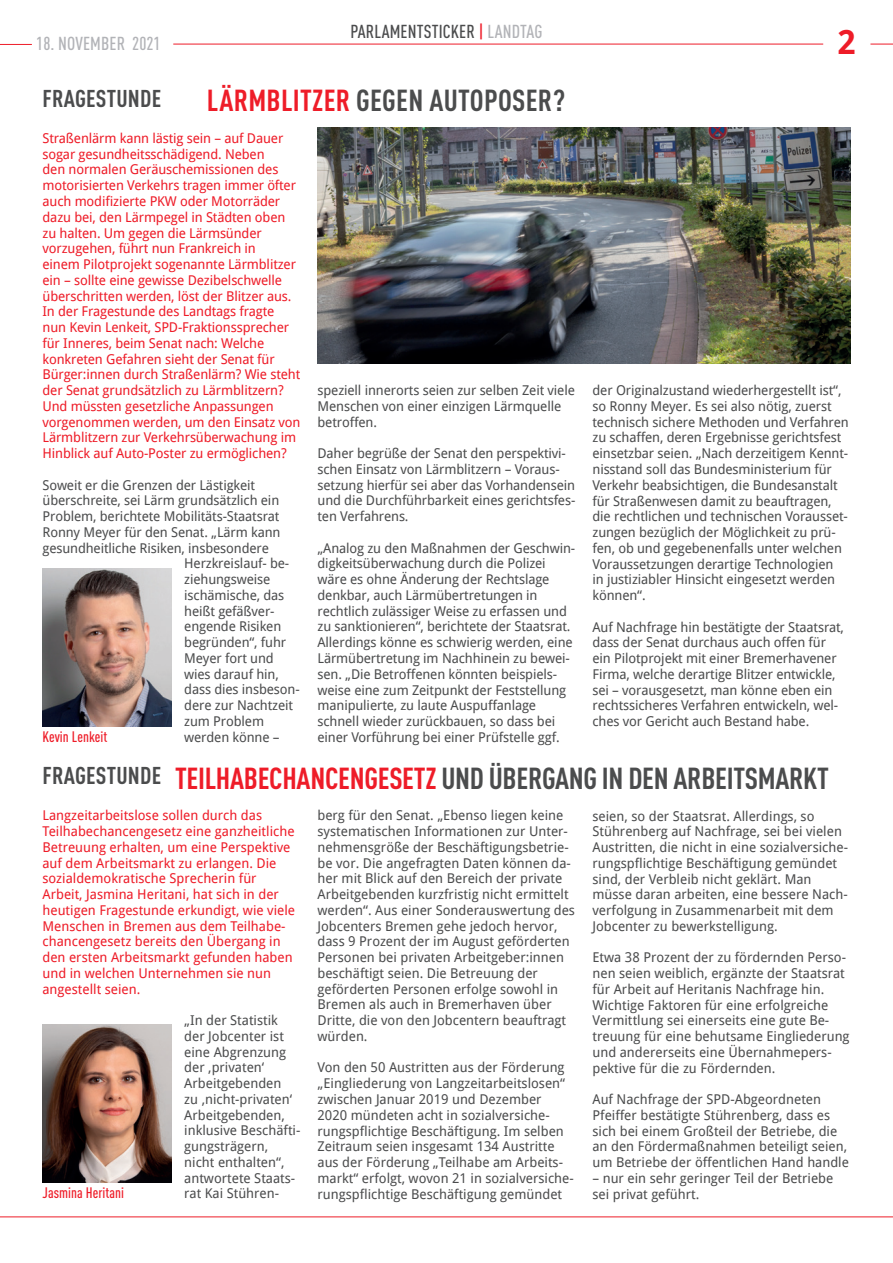
<style>
.page{position:relative;width:893px;height:1263px;background:#fff}
.page>*{position:absolute;margin:0;border:0;box-sizing:border-box;transform-origin:0 0}
.t1{font:700 33px "Droid Sans Pro";color:#ee1c28}
.t2{font:700 condensed 30px "DINOT";letter-spacing:-.01em;color:#4b4c4d}
.t3{font:700 condensed 30px "DINOT";letter-spacing:.01em;color:#4b4c4d}
.t4{font:700 condensed 24px "DINOT";letter-spacing:.01em;color:#4b4c4d}
.t5{font:500 condensed 18.6px "DINOT";letter-spacing:.01em;color:#4b4c4d}
.t6{font:500 condensed 18.6px "DINOT";letter-spacing:.01em;color:#b2b3b7}
.t7{font:500 condensed 15px "DINOT";letter-spacing:.005em;color:#ee1c28}
.t8{font:13.5px/15.8px "Droid Sans Pro";letter-spacing:-.01em;color:#4b4c4d}
.t9{font:13.5px/15.8px "Droid Sans Pro";letter-spacing:-.01em;color:#ee1c28}
.s1{color:#ee1c28}
.s2{color:#b2b3b7}
.s3{font-size:24px}
</style>
<div class="page">
<hr style="left:0;top:1216px;width:893px;height:1px;background:#ee1c28">
<hr style="left:173px;top:44px;width:650px;height:1px;background:#ee1c28">
<hr style="left:0;top:44px;width:32px;height:1px;background:#ee1c28">
<svg style="left:870px;top:44px;width:23px;height:1px"></svg>
<img style="left:317px;top:127px;width:533px;height:236px">
<img style="left:43px;top:568px;width:129px;height:158px">
<img style="left:43px;top:1025px;width:128px;height:158px">
<h3 class="t5" style="left:350px;top:20px;width:194px">PARLAMENTSTICKER <span class="s1">|</span> <span class="s2">LANDTAG</span></h3>
<h3 class="t6" style="left:36px;top:33px;width:126px">18. NOVEMBER 2021</h3>
<h1 class="t1" style="left:837px;top:19px;width:20px">2</h1>
<h3 class="t4" style="left:43px;top:84px;width:120px">FRAGESTUNDE</h3>
<h2 class="t3" style="left:207px;top:83px;width:360px"><span class="s1">LÄRMBLITZER</span> GEGEN AUTOPOSER?</h2>
<p class="t9" style="left:43px;top:130px;width:259px">Straßenlärm kann lästig sein – auf Dauer sogar gesundheitsschädigend. Neben<br>den normalen Geräuschemissionen des motorisierten Verkehrs tragen immer öfter auch modifizierte PKW oder Motorräder dazu bei, den Lärmpegel in Städten oben zu halten. Um gegen die Lärmsünder vorzugehen, führt nun Frankreich in<br>einem Pilotprojekt sogenannte Lärmblitzer ein – sollte eine gewisse Dezibelschwelle überschritten werden, löst der Blitzer aus.<br>In der Fragestunde des Landtags fragte nun Kevin Lenkeit, SPD-Fraktionssprecher für Inneres, beim Senat nach: Welche konkreten Gefahren sieht der Senat für Bürger:innen durch Straßenlärm? Wie steht der Senat grundsätzlich zu Lärmblitzern?<br>Und müssten gesetzliche Anpassungen vorgenommen werden, um den Einsatz von Lärmblitzern zur Verkehrsüberwachung im Hinblick auf Auto-Poster zu ermöglichen?</p>
<p class="t8" style="left:43px;top:476px;width:214px">Soweit er die Grenzen der Lästigkeit</p>
<p class="t8" style="left:43px;top:492px;width:238px">überschreite, sei Lärm grundsätzlich ein</p>
<p class="t8" style="left:43px;top:508px;width:238px">Problem, berichtete Mobilitäts-Staatsrat</p>
<p class="t8" style="left:43px;top:524px;width:240px">Ronny Meyer für den Senat. „Lärm kann</p>
<p class="t8" style="left:43px;top:539px;width:228px">gesundheitliche Risiken, insbesondere</p>
<p class="t8" style="left:184px;top:555px;width:107px">Herzkreislauf- be-</p>
<p class="t8" style="left:184px;top:571px;width:88px">ziehungsweise</p>
<p class="t8" style="left:184px;top:587px;width:102px">ischämische, das</p>
<p class="t8" style="left:184px;top:602px;width:92px">heißt gefäßver-</p>
<p class="t8" style="left:184px;top:618px;width:99px">engende Risiken</p>
<p class="t8" style="left:184px;top:634px;width:103px">begründen“, fuhr</p>
<p class="t8" style="left:184px;top:650px;width:91px">Meyer fort und</p>
<p class="t8" style="left:184px;top:665px;width:96px">wies darauf hin,</p>
<p class="t8" style="left:184px;top:681px;width:117px">dass dies insbeson-</p>
<p class="t8" style="left:184px;top:697px;width:110px">dere zur Nachtzeit</p>
<p class="t8" style="left:184px;top:713px;width:81px">zum Problem</p>
<p class="t8" style="left:184px;top:728px;width:97px">werden könne –</p>
<p class="t8" style="left:318px;top:382px;width:259px">speziell innerorts seien zur selben Zeit viele<br>Menschen von einer einzigen Lärmquelle betroffen.</p>
<p class="t8" style="left:318px;top:445px;width:259px">Daher begrüße der Senat den perspektivi&shy;schen Einsatz von Lärmblitzern – Voraus&shy;setzung hierfür sei aber das Vorhandensein und die Durchführbarkeit eines gerichtsfes&shy;ten Verfahrens.</p>
<p class="t8" style="left:318px;top:540px;width:259px">„Analog zu den Maßnahmen der Geschwin&shy;digkeitsüberwachung durch die Polizei wäre es ohne Änderung der Rechtslage denkbar, auch Lärmübertretungen in rechtlich zulässiger Weise zu erfassen und zu sanktionieren“, berichtete der Staatsrat.<br>Allerdings könne es schwierig werden, eine Lärmübertretung im Nachhinein zu bewei&shy;sen. „Die Betroffenen könnten beispiels&shy;weise eine zum Zeitpunkt der Feststellung manipulierte, zu laute Auspuffanlage schnell wieder zurückbauen, so dass bei einer Vorführung bei einer Prüfstelle ggf.</p>
<p class="t7" style="left:43px;top:727px;width:66px">Kevin Lenkeit</p>
<p class="t8" style="left:592px;top:382px;width:258px">der Originalzustand wiederhergestellt ist“, so Ronny Meyer. Es sei also nötig, zuerst technisch sichere Methoden und Verfahren zu schaffen, deren Ergebnisse gerichtsfest einsetzbar seien. „Nach derzeitigem Kennt&shy;nisstand soll das Bundesministerium für Verkehr beabsichtigen, die Bundesanstalt für Straßenwesen damit zu beauftragen, die rechtlichen und technischen Vorausset&shy;zungen bezüglich der Möglichkeit zu prü&shy;fen, ob und gegebenenfalls unter welchen Voraussetzungen derartige Technologien<br>in justiziabler Hinsicht eingesetzt werden können“.</p>
<p class="t8" style="left:592px;top:618px;width:253px">Auf Nachfrage hin bestätigte der Staatsrat, dass der Senat durchaus auch offen für ein Pilotprojekt mit einer Bremerhavener Firma, welche derartige Blitzer entwickle, sei – vorausgesetzt, man könne eben ein rechtssicheres Verfahren entwickeln, wel&shy;ches vor Gericht auch Bestand habe.</p>
<h2 class="t2" style="left:42px;top:760px;width:788px"><span class="s3">FRAGESTUNDE</span> <span class="s1">TEILHABECHANCENGESETZ</span> UND ÜBERGANG IN DEN ARBEITSMARKT</h2>
<p class="t9" style="left:42px;top:807px;width:254px">Langzeitarbeitslose sollen durch das Teilhabechancengesetz eine ganzheitliche Betreuung erhalten, um eine Perspektive auf dem Arbeitsmarkt zu erlangen. Die sozialdemokratische Sprecherin für Arbeit, Jasmina Heritani, hat sich in der heutigen Fragestunde erkundigt, wie viele Menschen in Bremen aus dem Teilhabe&shy;chancengesetz bereits den Übergang in den ersten Arbeitsmarkt gefunden haben und in welchen Unternehmen sie nun angestellt seien.</p>
<p class="t8" style="left:184px;top:1012px;width:118px">„In der Statistik der Jobcenter ist eine Abgrenzung der ‚privaten‘<br>Arbeitgebenden<br>zu ‚nicht-privaten‘<br>Arbeitgebenden, inklusive Beschäfti&shy;gungsträgern, nicht enthalten“, antwortete Staats&shy;rat Kai Stühren-</p>
<p class="t8" style="left:317px;top:807px;width:259px">berg für den Senat. „Ebenso liegen keine systematischen Informationen zur Unter&shy;nehmensgröße der Beschäftigungsbetrie&shy;be vor. Die angefragten Daten können da&shy;her mit Blick auf den Bereich der private Arbeitgebenden kurzfristig nicht ermittelt werden“. Aus einer Sonderauswertung des Jobcenters Bremen gehe jedoch hervor, dass 9 Prozent der im August geförderten Personen bei privaten Arbeitgeber:innen beschäftigt seien. Die Betreuung der geförderten Personen erfolge sowohl in Bremen als auch in Bremerhaven über Dritte, die von den Jobcentern beauftragt würden.</p>
<p class="t8" style="left:317px;top:1059px;width:258px">Von den 50 Austritten aus der Förderung „Eingliederung von Langzeitarbeitslosen“ zwischen Januar 2019 und Dezember 2020 mündeten acht in sozialversiche&shy;rungspflichtige Beschäftigung. Im selben Zeitraum seien insgesamt 134 Austritte aus der Förderung „Teilhabe am Arbeits&shy;markt“ erfolgt, wovon 21 in sozialversiche&shy;rungspflichtige Beschäftigung gemündet</p>
<p class="t8" style="left:592px;top:807px;width:257px">seien, so der Staatsrat. Allerdings, so Stührenberg auf Nachfrage, sei bei vielen Austritten, die nicht in eine sozialversiche&shy;rungspflichtige Beschäftigung gemündet sind, der Verbleib nicht geklärt. Man müsse daran arbeiten, eine bessere Nach&shy;verfolgung in Zusammenarbeit mit dem Jobcenter zu bewerkstelligung.</p>
<p class="t8" style="left:592px;top:949px;width:259px">Etwa 38 Prozent der zu fördernden Perso&shy;nen seien weiblich, ergänzte der Staatsrat für Arbeit auf Heritanis Nachfrage hin.<br>Wichtige Faktoren für eine erfolgreiche Vermittlung sei einerseits eine gute Be&shy;treuung für eine behutsame Eingliederung und andererseits eine Übernahmepers&shy;pektive für die zu Fördernden.</p>
<p class="t8" style="left:592px;top:1091px;width:258px">Auf Nachfrage der SPD-Abgeordneten Pfeiffer bestätigte Stührenberg, dass es sich bei einem Großteil der Betriebe, die an den Fördermaßnahmen beteiligt seien, um Betriebe der öffentlichen Hand handle</p>
<p class="t8" style="left:592px;top:1170px;width:242px">– nur ein sehr geringer Teil der Betriebe sei privat geführt.</p>
<p class="t7" style="left:43px;top:1184px;width:83px">Jasmina Heritani</p>
</div>
